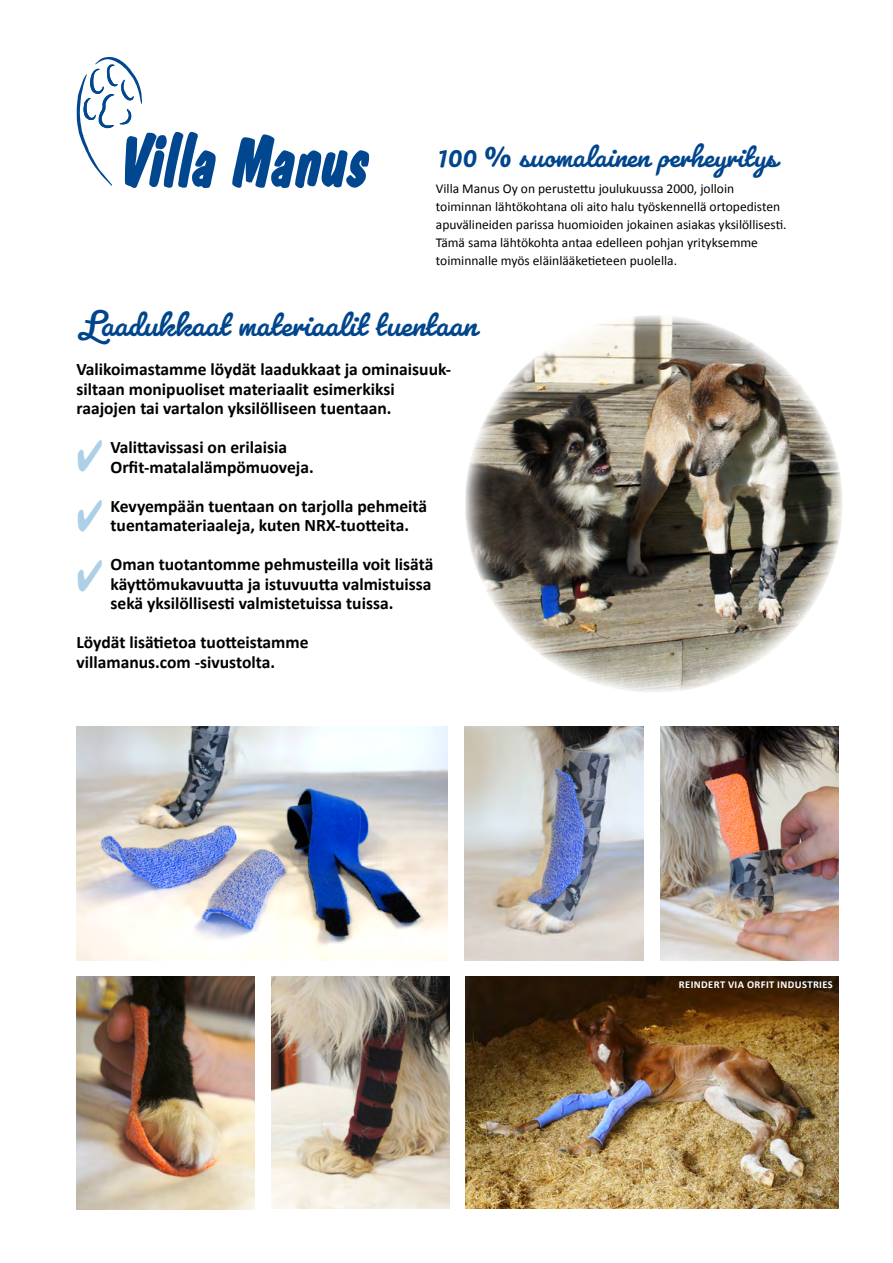
<style>
.page{position:relative;width:893px;height:1263px;background:#fff}
.page>*{position:absolute;margin:0;border:0;box-sizing:border-box;transform-origin:0 0}
.t1{font:44.1px/59.8px "Zapf Dingbats ITC";color:#aed0e6;text-align:justify;scale:.7 1}
.t2{font:700 37.5px "Pacifico";letter-spacing:.01em;color:#01468d}
.t3{font:700 34.5px "Pacifico";letter-spacing:.01em;color:#01468d}
.t4{font:700 17.55px/19.5px "Calibri";color:#000}
.t5{font:13.5px/18px "Calibri";color:#000}
.t6{font:700 10.5px "Calibri";letter-spacing:.04em;color:#fff}
</style>
<div class="page">
<svg style="left:232px;top:134px;width:137px;height:54px"></svg>
<svg style="left:77px;top:57px;width:139px;height:131px"></svg>
<img style="left:271px;top:976px;width:179px;height:233px">
<img style="left:466px;top:976px;width:373px;height:233px">
<img style="left:465px;top:727px;width:179px;height:234px">
<img style="left:76px;top:976px;width:179px;height:234px">
<img style="left:660px;top:727px;width:179px;height:234px">
<img style="left:77px;top:727px;width:371px;height:234px">
<img style="left:465px;top:315px;width:378px;height:378px;border-radius:189px">
<h3 class="t3" style="left:436px;top:135px;width:342px">100 % suomalainen perheyritys</h3>
<p class="t5" style="left:436px;top:179px;width:352px">Villa Manus Oy on perustettu joulukuussa 2000, jolloin toiminnan lähtökohtana oli aito halu työskennellä ortopedisten apuvälineiden parissa huomioiden jokainen asiakas yksilöllisesti.<br>Tämä sama lähtökohta antaa edelleen pohjan yrityksemme toiminnalle myös eläinlääketieteen puolella.</p>
<h2 class="t2" style="left:77px;top:301px;width:401px">Laadukkaat materiaalit tuentaan</h2>
<p class="t4" style="left:77px;top:359px;width:376px">Valikoimastamme löydät laadukkaat ja ominaisuuk&shy;siltaan monipuoliset materiaalit esimerkiksi raajojen tai vartalon yksilölliseen tuentaan.</p>
<p class="t4" style="left:111px;top:437px;width:205px">Valittavissasi on erilaisia<br>Orfit-matalalämpömuoveja.</p>
<p class="t4" style="left:111px;top:495px;width:318px">Kevyempään tuentaan on tarjolla pehmeitä tuentamateriaaleja, kuten NRX-tuotteita.</p>
<p class="t4" style="left:111px;top:554px;width:324px;text-align:justify">Oman tuotantomme pehmusteilla voit lisätä käyttömukavuutta ja istuvuutta valmistuissa sekä yksilöllisesti valmistetuissa tuissa.</p>
<p class="t4" style="left:77px;top:632px;width:234px">Löydät lisätietoa tuotteistamme villamanus.com -sivustolta.</p>
<h1 class="t1" style="left:77px;top:426px;width:39px">✔ ✔ ✔</h1>
<p class="t6" style="left:679px;top:978px;width:156px">REINDERT VIA ORFIT INDUSTRIES</p>
</div>
